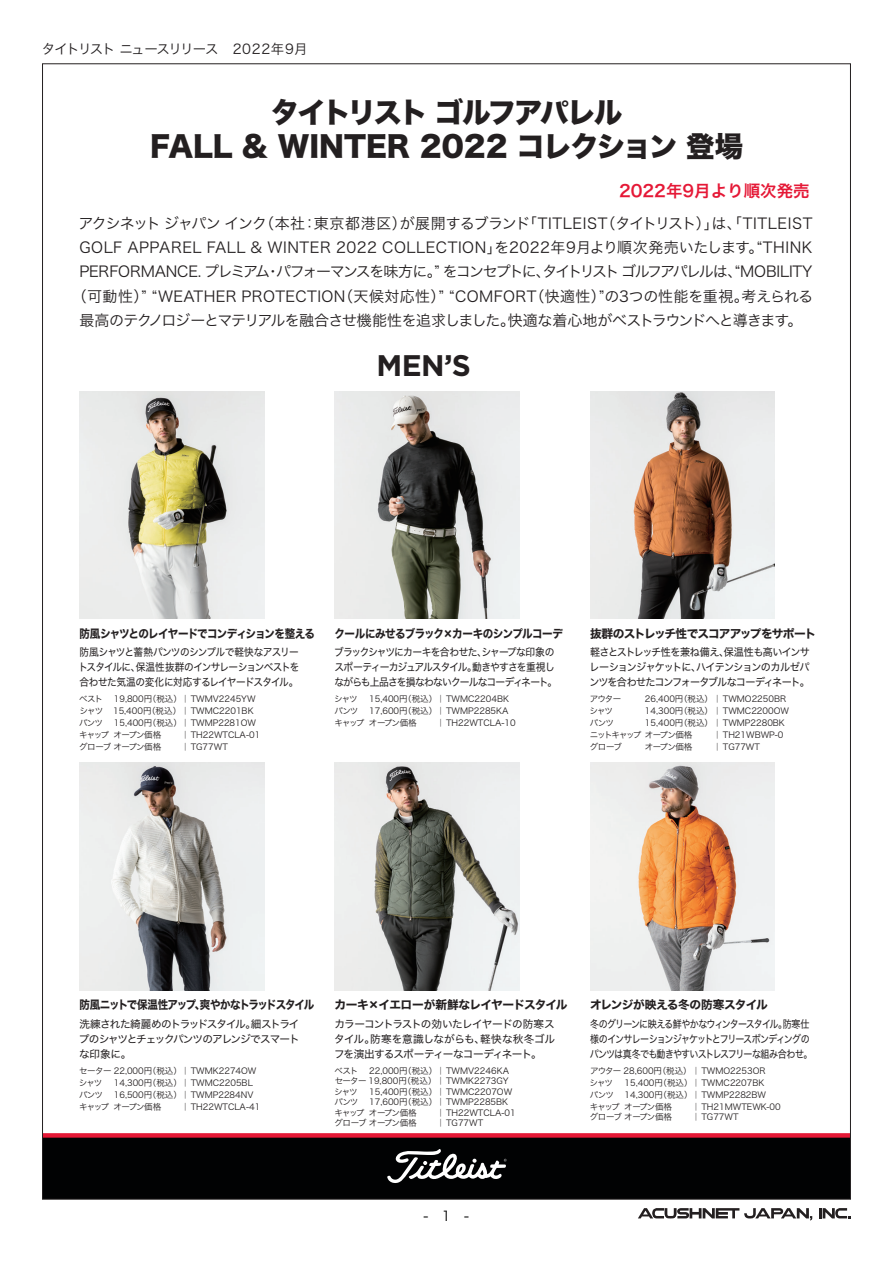
<style>
.page{position:relative;width:893px;height:1263px;background:#fff}
.page>*{position:absolute;margin:0;border:0;box-sizing:border-box;transform-origin:0 0}
.t1{font:700 29.7px "Gotham";color:#231f20}
.t2{font:28.5px/34.2px "Hiragino Sans W8";letter-spacing:-.055em;color:#231f20;text-align:center}
.t3{font:16.5px "Hiragino Sans W6";color:#e51836}
.t4{font:15px/24.5px "Hiragino Sans W3";letter-spacing:-.01em;color:#231f20;text-align:center}
.t5{font:13.5px "Hira Kaku Pro W3";letter-spacing:-.08em;color:#231f20}
.t6{font:13.5px "Hira Kaku Pro N W3";color:#030303}
.t7{font:11.7px "Hiragino Sans W7";letter-spacing:-.065em;color:#231f20;scale:.9 1}
.t8{font:11.7px "Hiragino Sans W7";letter-spacing:-.065em;color:#231f20}
.t9{font:11.7px "Hiragino Sans W7";letter-spacing:-.105em;color:#231f20;scale:.9 1}
.t10{font:11.7px "Hiragino Sans W7";letter-spacing:-.04em;color:#231f20}
.t11{font:10.65px/14.9px "Hiragino Sans W4";letter-spacing:-.085em;color:#231f20;text-align:justify}
.t12{font:10.65px/14.9px "Hiragino Sans W4";letter-spacing:-.085em;color:#231f20;scale:.85 1}
.t13{font:10.65px/14.9px "Hiragino Sans W4";letter-spacing:-.085em;color:#231f20;scale:.92 1}
.t14{font:10.65px/14.9px "Hiragino Sans W4";letter-spacing:-.085em;color:#231f20;text-align:justify;scale:.91 1}
.t15{font:10.65px/14.9px "Hiragino Sans W4";letter-spacing:-.085em;color:#231f20;text-align:justify;scale:.95 1}
.t16{font:8.55px/12px "Hiragino Sans W3";color:#231f20}
.t17{font:8.55px/10.5px "Hiragino Sans W3";letter-spacing:-.05em;color:#231f20}
.t18{font:8.55px "Hira Kaku Pro N W3";color:#231f20}
.s1{font-family:"Hira Kaku Pro N W3"}
.s2{font-family:"Hiragino Sans W3"}
</style>
<div class="page">
<svg style="left:819px;top:1208px;width:31px;height:10px"></svg>
<svg style="left:638px;top:1208px;width:174px;height:12px"></svg>
<div style="left:43px;top:1135px;width:807px;height:64px;background:#010203"></div>
<div style="left:43px;top:1133px;width:807px;height:5px;background:#e51836"></div>
<svg style="left:387px;top:1149px;width:120px;height:34px"></svg>
<img style="left:79px;top:391px;width:185px;height:228px">
<img style="left:79px;top:763px;width:185px;height:227px">
<img style="left:335px;top:763px;width:185px;height:227px">
<img style="left:590px;top:763px;width:185px;height:227px">
<img style="left:335px;top:391px;width:185px;height:228px">
<img style="left:590px;top:391px;width:185px;height:228px">
<h3 class="t5" style="left:42px;top:37px;width:267px">タイトリスト ニュースリリース　2022年9月</h3>
<h2 class="t2" style="left:150px;top:96px;width:594px">タイトリスト ゴルフアパレル<br>FALL &amp; WINTER 2022 コレクション 登場</h2>
<h3 class="t3" style="left:619px;top:176px;width:192px">2022年9月より順次発売</h3>
<p class="t4" style="left:72px;top:210px;width:743px">アクシネット ジャパン インク（本社：東京都港区）が展開するブランド「TITLEIST（タイトリスト）」は、「TITLEIST GOLF APPAREL FALL &amp; WINTER 2022 COLLECTION」を2022年9月より順次発売いたします。“THINK PERFORMANCE. プレミアム・パフォーマンスを味方に。” をコンセプトに、タイトリスト ゴルフアパレルは、“MOBILITY（可動性）” “WEATHER PROTECTION（天候対応性）” “COMFORT（快適性）”の3つの性能を重視。考えられる最高のテクノロジーとマテリアルを融合させ機能性を追求しました。快適な着心地がベストラウンドへと導きます。</p>
<h1 class="t1" style="left:376px;top:346px;width:96px">MEN’S</h1>
<h3 class="t7" style="left:79px;top:624px;width:263px">防風シャツとのレイヤードでコンディションを整える</h3>
<h3 class="t7" style="left:334px;top:624px;width:256px">クールにみせるブラック×カーキのシンプルコーデ</h3>
<h3 class="t8" style="left:590px;top:624px;width:228px">抜群のストレッチ性でスコアアップをサポート</h3>
<p class="t14" style="left:78px;top:644px;width:244px">防風シャツと蓄熱パンツのシンプルで軽快なアスリートスタイルに、保温性抜群のインサレーションベストを合わせた気温の変化に対応するレイヤードスタイル。</p>
<p class="t13" style="left:334px;top:644px;width:244px">ブラックシャツにカーキを合わせた、シャープな印象のスポーティーカジュアルスタイル。動きやすさを重視しながらも上品さを損なわないクールなコーディネート。</p>
<p class="t15" style="left:589px;top:644px;width:234px">軽さとストレッチ性を兼ね備え、保温性も高いインサレーションジャケットに、ハイテンションのカルゼパンツを合わせたコンフォータブルなコーディネート。</p>
<p class="t16" style="left:79px;top:692px;width:178px;text-indent:35px">19,800円（税込）｜ TWMV2245YW<span class="s1">シャツ</span> 15,400円（税込）｜ TWMC2201BKパンツ</p>
<p class="t16" style="left:79px;top:692px;width:25px">ベスト</p>
<p class="t16" style="left:79px;top:716px;width:178px;text-indent:35px">15,400円（税込）｜ TWMP2281OWキャップ オープン価格</p>
<p class="t16" style="left:181px;top:728px;width:81px">｜ TH22WTCLA-01</p>
<p class="t16" style="left:334px;top:692px;width:25px">シャツ</p>
<p class="t16" style="left:369px;top:692px;width:141px">15,400円（税込）｜ TWMC2204BK</p>
<p class="t16" style="left:335px;top:704px;width:25px">パンツ</p>
<p class="t16" style="left:334px;top:704px;width:176px;text-indent:35px">17,600円（税込）｜ TWMP2285KAキャップ オープン価格</p>
<p class="t16" style="left:436px;top:716px;width:81px">｜ TH22WTCLA-10</p>
<p class="t16" style="left:590px;top:692px;width:33px">アウター</p>
<p class="t16" style="left:645px;top:692px;width:143px">26,400円（税込）｜ TWMO2250BR</p>
<p class="t16" style="left:590px;top:704px;width:25px">シャツ</p>
<p class="t16" style="left:645px;top:704px;width:146px">14,300円（税込）｜ TWMC2200OW</p>
<p class="t16" style="left:590px;top:716px;width:25px">パンツ</p>
<p class="t16" style="left:590px;top:716px;width:197px;text-indent:55px">15,400円（税込）｜ TWMP2280BKニットキャップ オープン価格</p>
<p class="t16" style="left:713px;top:728px;width:72px">｜ TH21WBWP-0</p>
<p class="t17" style="left:79px;top:741px;width:84px">グローブ オープン価格</p>
<p class="t16" style="left:181px;top:740px;width:48px">｜ TG77WT</p>
<p class="t16" style="left:590px;top:740px;width:34px">グローブ</p>
<p class="t16" style="left:645px;top:740px;width:49px">オープン価格</p>
<p class="t16" style="left:713px;top:740px;width:48px">｜ TG77WT</p>
<h3 class="t9" style="left:79px;top:995px;width:262px">防風ニットで保温性アップ、爽やかなトラッドスタイル</h3>
<h3 class="t8" style="left:334px;top:995px;width:235px">カーキ×イエローが新鮮なレイヤードスタイル</h3>
<h3 class="t10" style="left:590px;top:995px;width:179px">オレンジが映える冬の防寒スタイル</h3>
<p class="t11" style="left:79px;top:1016px;width:223px">洗練された綺麗めのトラッドスタイル。細ストライプのシャツとチェックパンツのアレンジでスマートな印象に。</p>
<p class="t11" style="left:334px;top:1016px;width:223px">カラーコントラストの効いたレイヤードの防寒スタイル。防寒を意識しながらも、軽快な秋冬ゴルフを演出するスポーティーなコーディネート。</p>
<p class="t12" style="left:590px;top:1016px;width:264px">冬のグリーンに映える鮮やかなウィンタースタイル。防寒仕様のインサレーションジャケットとフリースボンディングのパンツは真冬でも動きやすいストレスフリーな組み合わせ。</p>
<p class="t16" style="left:79px;top:1064px;width:179px">セーター 22,000円（税込）｜ TWMK2274OWシャツ</p>
<p class="t16" style="left:114px;top:1076px;width:140px">14,300円（税込）｜ TWMC2205BL</p>
<p class="t16" style="left:79px;top:1088px;width:176px;text-indent:35px">16,500円（税込）｜ TWMP2284NVキャップ オープン価格</p>
<p class="t16" style="left:79px;top:1088px;width:25px">パンツ</p>
<p class="t16" style="left:181px;top:1100px;width:81px">｜ TH22WTCLA-41</p>
<p class="t16" style="left:335px;top:1064px;width:25px">ベスト</p>
<p class="t16" style="left:369px;top:1064px;width:141px">22,000円（税込）｜ <span class="s1">TWMV2246KA</span></p>
<p class="t18" style="left:335px;top:1073px;width:176px">セーター <span class="s2">19,800円（税込）｜</span> TWMK2273GY</p>
<p class="t16" style="left:334px;top:1085px;width:25px">シャツ</p>
<p class="t16" style="left:369px;top:1085px;width:145px">15,400円（税込）｜ <span class="s1">TWMC2207OW</span></p>
<p class="t16" style="left:335px;top:1095px;width:25px">パンツ</p>
<p class="t17" style="left:334px;top:1096px;width:175px;text-indent:35px">17,600円（税込）｜ <span class="s1">TWMP2285BK</span>キャップ オープン価格</p>
<p class="t18" style="left:436px;top:1105px;width:81px"><span class="s2">｜</span> TH22WTCLA-01</p>
<p class="t17" style="left:334px;top:1117px;width:84px">グローブ オープン価格</p>
<p class="t16" style="left:436px;top:1116px;width:48px">｜ TG77WT</p>
<p class="t16" style="left:590px;top:1064px;width:177px"><span class="s1">アウター</span> 28,600円（税込）｜ TWMO2253ORシャツ</p>
<p class="t16" style="left:625px;top:1076px;width:141px">15,400円（税込）｜ TWMC2207BK</p>
<p class="t16" style="left:590px;top:1088px;width:178px;text-indent:35px">14,300円（税込）｜ TWMP2282BWキャップ オープン価格</p>
<p class="t16" style="left:590px;top:1088px;width:25px">パンツ</p>
<p class="t16" style="left:692px;top:1100px;width:90px">｜ TH21MWTEWK-00</p>
<p class="t17" style="left:590px;top:1111px;width:84px">グローブ オープン価格</p>
<p class="t16" style="left:692px;top:1110px;width:48px">｜ TG77WT</p>
<h3 class="t6" style="left:424px;top:1204px;width:47px">-　1 -</h3>
</div>
